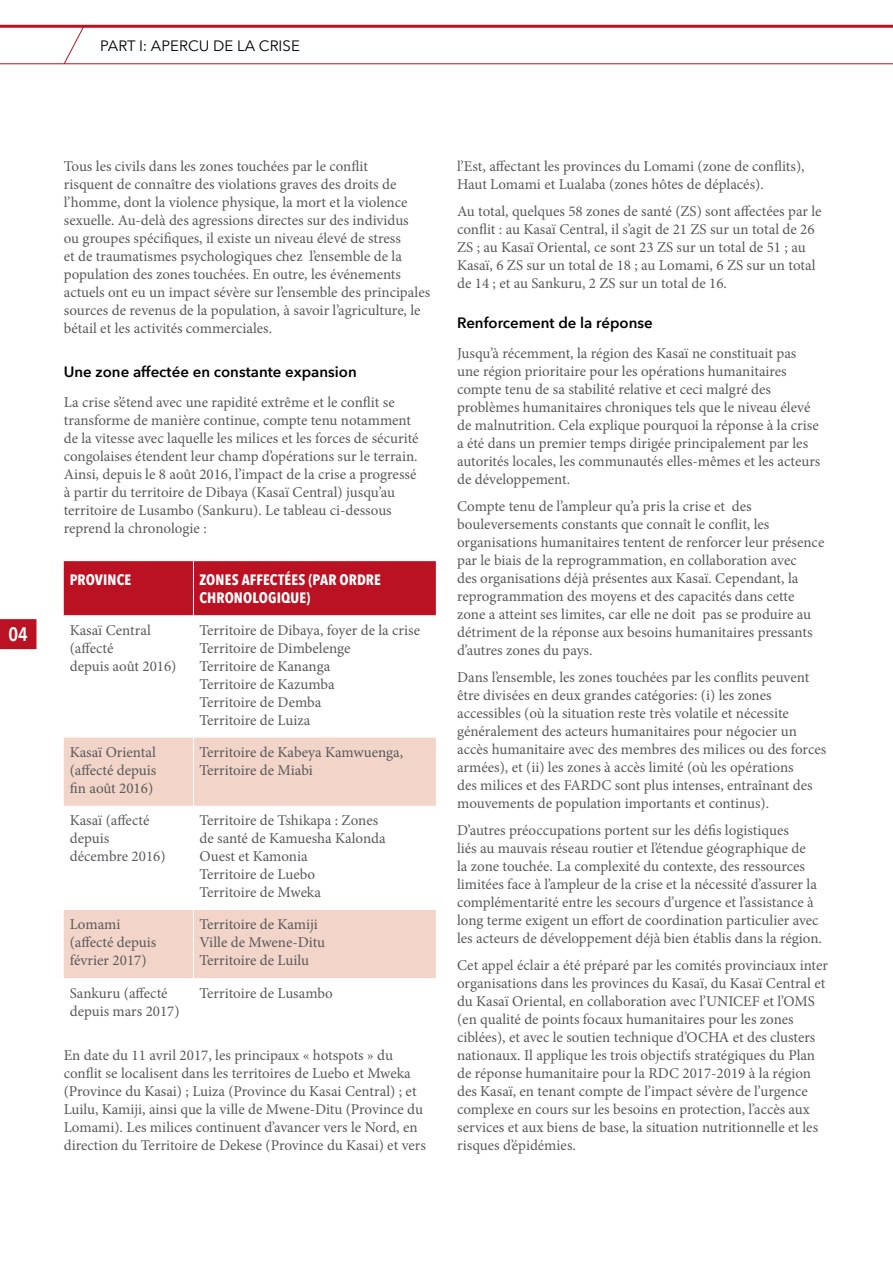
<style>
.page{position:relative;width:893px;height:1263px;background:#fff}
.page>*{position:absolute;margin:0;border:0;box-sizing:border-box;transform-origin:0 0}
.t1{font:600 19.5px "Avenir Next Condensed";color:#fff}
.t2{font:15px/18px "Minion Pro";color:#58595b}
.t3{font:600 15px "Avenir Next";color:#000}
.t4{font:700 15px/18px "Avenir Next Condensed";letter-spacing:.005em;color:#fff}
.t5{font:15px "Avenir Next";color:#000}
</style>
<div class="page">
<div style="left:0;top:619px;width:37px;height:30px;background:#ba1222"></div>
<hr style="left:0;top:63px;width:893px;height:1px;background:#ba1222">
<hr style="left:0;top:25px;width:893px;height:3px;background:#ba1222">
<svg style="left:63px;top:27px;width:22px;height:38px"></svg>
<div style="left:64px;top:561px;width:372px;height:54px;background:#ba1222"></div>
<svg style="left:64px;top:615px;width:372px;height:123px"></svg>
<svg style="left:64px;top:738px;width:372px;height:240px;fill:#f2d4c9"></svg>
<hr style="left:193px;top:561px;width:1px;height:54px;background:#fff">
<hr style="left:193px;top:615px;width:1px;height:123px;background:#fff">
<hr style="left:193px;top:738px;width:1px;height:68px;background:#fff">
<hr style="left:193px;top:806px;width:1px;height:104px;background:#fff">
<hr style="left:193px;top:910px;width:1px;height:68px;background:#fff">
<p class="t5" style="left:100px;top:33px;width:201px">PART I: APERCU DE LA CRISE</p>
<h1 class="t1" style="left:9px;top:617px;width:21px">04</h1>
<p class="t2" style="left:64px;top:157px;width:368px">Tous les civils dans les zones touchées par le conflit<br>risquent de connaître des violations graves des droits de l’homme, dont la violence physique, la mort et la violence sexuelle. Au-delà des agressions directes sur des individus<br>ou groupes spécifiques, il existe un niveau élevé de stress<br>et de traumatismes psychologiques chez l’ensemble de la population des zones touchées. En outre, les événements actuels ont eu un impact sévère sur l’ensemble des principales sources de revenus de la population, à savoir l’agriculture, le bétail et les activités commerciales.</p>
<p class="t3" style="left:64px;top:359px;width:294px">Une zone affectée en constante expansion</p>
<p class="t2" style="left:64px;top:393px;width:356px">La crise s’étend avec une rapidité extrême et le conflit se transforme de manière continue, compte tenu notamment de la vitesse avec laquelle les milices et les forces de sécurité congolaises étendent leur champ d’opérations sur le terrain.<br>Ainsi, depuis le 8 août 2016, l’impact de la crise a progressé à partir du territoire de Dibaya (Kasaï Central) jusqu’au territoire de Lusambo (Sankuru). Le tableau ci-dessous reprend la chronologie :</p>
<p class="t4" style="left:70px;top:570px;width:63px">PROVINCE</p>
<p class="t4" style="left:199px;top:570px;width:183px">ZONES AFFECTÉES (PAR ORDRE<br>CHRONOLOGIQUE)</p>
<p class="t2" style="left:70px;top:621px;width:108px">Kasaï Central (affecté<br>depuis août 2016)</p>
<p class="t2" style="left:199px;top:621px;width:222px">Territoire de Dibaya, foyer de la crise<br>Territoire de Dimbelenge<br>Territoire de Kananga<br>Territoire de Kazumba<br>Territoire de Demba<br>Territoire de Luiza</p>
<p class="t2" style="left:70px;top:743px;width:88px;text-align:justify">Kasaï Oriental (affecté depuis fin août 2016)</p>
<p class="t2" style="left:199px;top:743px;width:205px">Territoire de Kabeya Kamwuenga,<br>Territoire de Miabi</p>
<p class="t2" style="left:70px;top:811px;width:97px">Kasaï (affecté depuis décembre 2016)</p>
<p class="t2" style="left:199px;top:811px;width:188px">Territoire de Tshikapa : Zones de santé de Kamuesha Kalonda<br>Ouest et Kamonia<br>Territoire de Luebo<br>Territoire de Mweka</p>
<p class="t2" style="left:70px;top:916px;width:88px">Lomami (affecté depuis février 2017)</p>
<p class="t2" style="left:199px;top:916px;width:127px">Territoire de Kamiji<br>Ville de Mwene-Ditu<br>Territoire de Luilu</p>
<p class="t2" style="left:70px;top:984px;width:111px">Sankuru (affecté depuis mars 2017)</p>
<p class="t2" style="left:199px;top:984px;width:135px">Territoire de Lusambo</p>
<p class="t2" style="left:64px;top:1046px;width:364px">En date du 11 avril 2017, les principaux « hotspots » du conflit se localisent dans les territoires de Luebo et Mweka (Province du Kasai) ; Luiza (Province du Kasai Central) ; et Luilu, Kamiji, ainsi que la ville de Mwene-Ditu (Province du Lomami). Les milices continuent d’avancer vers le Nord, en direction du Territoire de Dekese (Province du Kasai) et vers</p>
<p class="t2" style="left:457px;top:157px;width:349px">l’Est, affectant les provinces du Lomami (zone de conflits),<br>Haut Lomami et Lualaba (zones hôtes de déplacés).</p>
<p class="t2" style="left:457px;top:202px;width:366px">Au total, quelques 58 zones de santé (ZS) sont affectées par le conflit : au Kasaï Central, il s’agit de 21 ZS sur un total de 26<br>ZS ; au Kasaï Oriental, ce sont 23 ZS sur un total de 51 ; au Kasaï, 6 ZS sur un total de 18 ; au Lomami, 6 ZS sur un total de 14 ; et au Sankuru, 2 ZS sur un total de 16.</p>
<p class="t3" style="left:457px;top:310px;width:197px">Renforcement de la réponse</p>
<p class="t2" style="left:457px;top:344px;width:365px">Jusqu’à récemment, la région des Kasaï ne constituait pas une région prioritaire pour les opérations humanitaires compte tenu de sa stabilité relative et ceci malgré des problèmes humanitaires chroniques tels que le niveau élevé de malnutrition. Cela explique pourquoi la réponse à la crise a été dans un premier temps dirigée principalement par les autorités locales, les communautés elles-mêmes et les acteurs de développement.</p>
<p class="t2" style="left:457px;top:497px;width:369px">Compte tenu de l’ampleur qu’a pris la crise et des bouleversements constants que connaît le conflit, les organisations humanitaires tentent de renforcer leur présence par le biais de la reprogrammation, en collaboration avec<br>des organisations déjà présentes aux Kasaï. Cependant, la reprogrammation des moyens et des capacités dans cette zone a atteint ses limites, car elle ne doit pas se produire au détriment de la réponse aux besoins humanitaires pressants d’autres zones du pays.</p>
<p class="t2" style="left:457px;top:668px;width:371px">Dans l’ensemble, les zones touchées par les conflits peuvent être divisées en deux grandes catégories: (i) les zones accessibles (où la situation reste très volatile et nécessite généralement des acteurs humanitaires pour négocier un accès humanitaire avec des membres des milices ou des forces armées), et (ii) les zones à accès limité (où les opérations<br>des milices et des FARDC sont plus intenses, entraînant des mouvements de population importants et continus).</p>
<p class="t2" style="left:457px;top:821px;width:366px">D’autres préoccupations portent sur les défis logistiques<br>liés au mauvais réseau routier et l’étendue géographique de<br>la zone touchée. La complexité du contexte, des ressources limitées face à l’ampleur de la crise et la nécessité d’assurer la complémentarité entre les secours d’urgence et l’assistance à long terme exigent un effort de coordination particulier avec les acteurs de développement déjà bien établis dans la région.</p>
<p class="t2" style="left:457px;top:956px;width:372px">Cet appel éclair a été préparé par les comités provinciaux inter organisations dans les provinces du Kasaï, du Kasaï Central et du Kasaï Oriental, en collaboration avec l’UNICEF et l’OMS (en qualité de points focaux humanitaires pour les zones ciblées), et avec le soutien technique d’OCHA et des clusters nationaux. Il applique les trois objectifs stratégiques du Plan de réponse humanitaire pour la RDC 2017-2019 à la région des Kasaï, en tenant compte de l’impact sévère de l’urgence complexe en cours sur les besoins en protection, l’accès aux services et aux biens de base, la situation nutritionnelle et les risques d’épidémies.</p>
</div>
